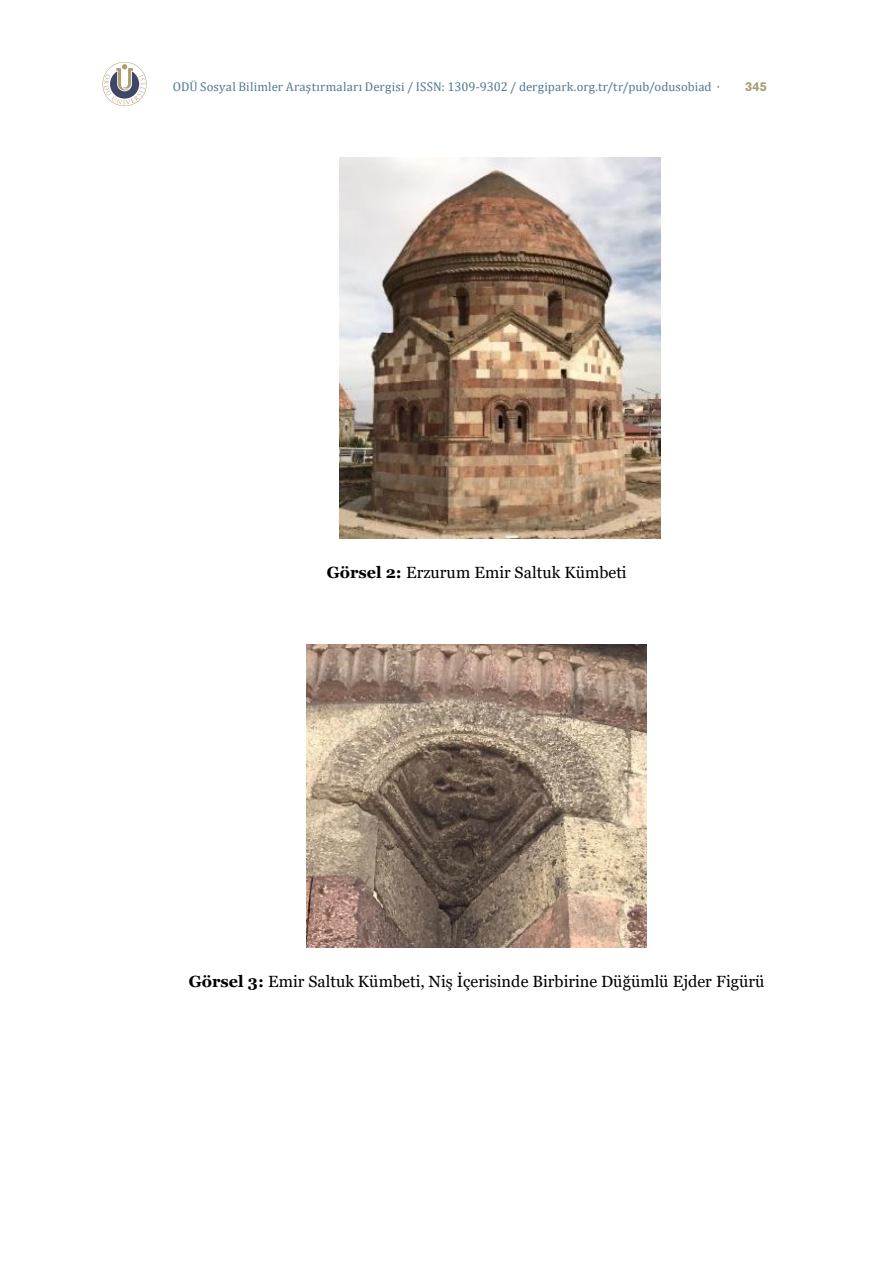
<style>
.page{position:relative;width:893px;height:1263px;background:#fff}
.page>*{position:absolute;margin:0;border:0;box-sizing:border-box;transform-origin:0 0}
.t1{font:16.2px "Georgia";color:#000}
.t2{font:12.75px "Cambria";letter-spacing:.01em;color:#517990}
.t3{font:700 12.75px "Akzidenz Grotesk Pro";color:#a99c7a}
.s1{font-weight:700}
</style>
<div class="page">
<svg style="left:102px;top:62px;width:45px;height:44px"></svg>
<img style="left:339px;top:158px;width:321px;height:380px">
<img style="left:306px;top:644px;width:341px;height:303px">
<p class="t2" style="left:173px;top:79px;width:549px">ODÜ Sosyal Bilimler Araştırmaları Dergisi / ISSN: 1309-9302 / dergipark.org.tr/tr/pub/odusobiad ∙</p>
<p class="t3" style="left:745px;top:78px;width:24px">345</p>
<p class="t1" style="left:327px;top:563px;width:302px"><span class="s1">Görsel 2:</span> Erzurum Emir Saltuk Kümbeti</p>
<p class="t1" style="left:189px;top:971px;width:577px"><span class="s1">Görsel 3:</span> Emir Saltuk Kümbeti, Niş İçerisinde Birbirine Düğümlü Ejder Figürü</p>
</div>
